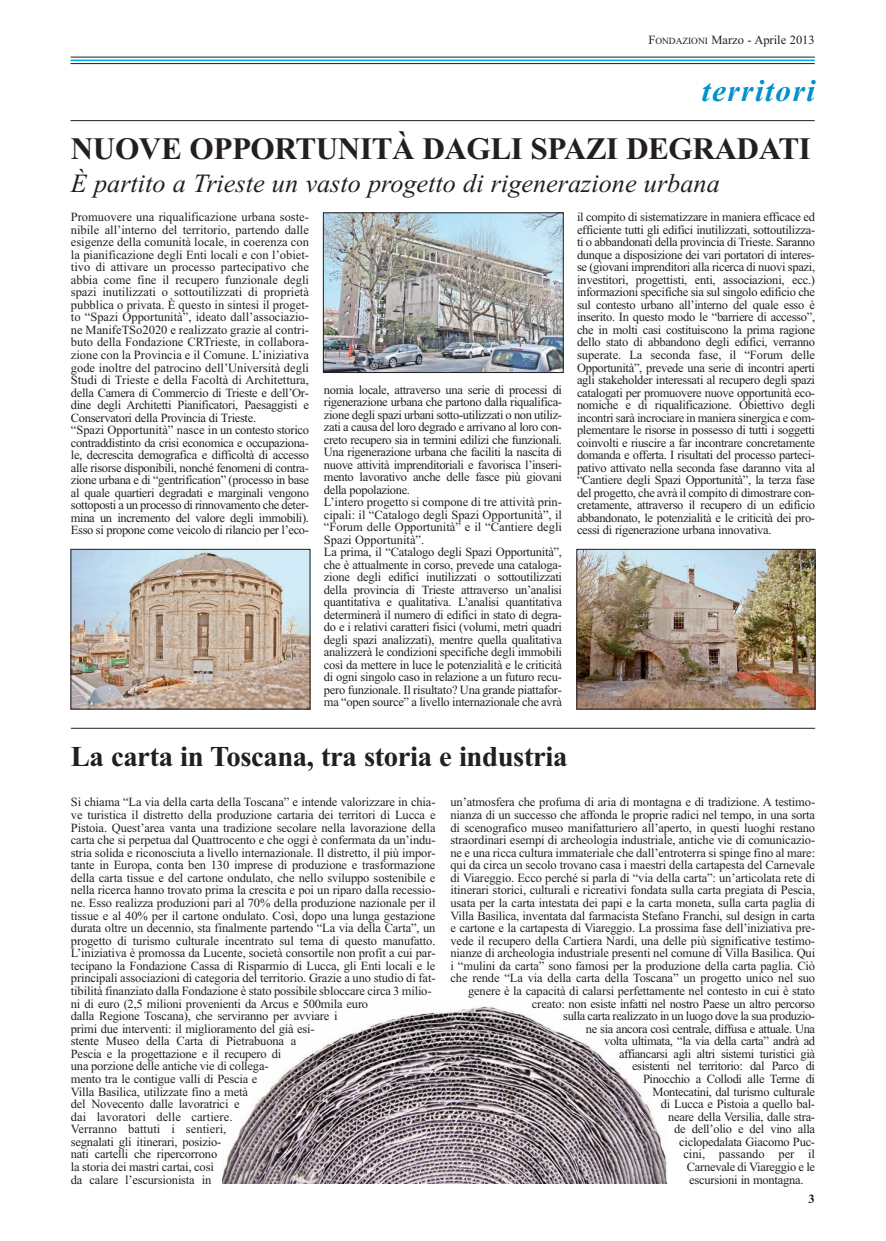
<style>
.page{position:relative;width:886px;height:1241px;background:#fff}
.page>*{position:absolute;margin:0;border:0;box-sizing:border-box;transform-origin:0 0}
.t1{font:700 31.25px "Times New Roman";letter-spacing:-.015em;color:#231f20}
.t2{font:italic 700 31.25px "Times New Roman";letter-spacing:.05em;color:#0092c8}
.t3{font:700 28.75px "Times New Roman";letter-spacing:-.015em;color:#231f20}
.t4{font:italic 26.25px "Times New Roman";color:#231f20}
.t5{font:12.5px/12.5px "Times New Roman";letter-spacing:-.015em;color:#231f20}
.t6{font:700 12.5px "Times New Roman";color:#231f20}
.s1{font-size:9.38px}
</style>
<div class="page">
<img style="left:222px;top:1005px;width:445px;height:178px">
<hr style="left:71px;top:60px;width:744px;height:1px;background:#00aeef">
<hr style="left:71px;top:57px;width:744px;height:1px;background:#231f20">
<hr style="left:71px;top:63px;width:744px;height:1px;background:#231f20">
<hr style="left:71px;top:120px;width:744px;height:1px;background:#231f20">
<img style="left:325px;top:215px;width:236px;height:155px">
<div style="left:323px;top:213px;width:240px;height:159px;border:1px solid #231f20"></div>
<img style="left:73px;top:551px;width:235px;height:156px">
<div style="left:71px;top:549px;width:239px;height:160px;border:1px solid #231f20"></div>
<img style="left:579px;top:551px;width:234px;height:156px">
<div style="left:577px;top:549px;width:238px;height:160px;border:1px solid #231f20"></div>
<hr style="left:71px;top:728px;width:744px;height:1px;background:#231f20">
<p class="t5" style="left:648px;top:35px;width:168px">F<span class="s1">ONDAZIONI</span> Marzo - Aprile 2013</p>
<h1 class="t2" style="left:702px;top:71px;width:115px">territori</h1>
<h1 class="t1" style="left:71px;top:139px;width:742px">NUOVE OPPORTUNITÀ DAGLI SPAZI DEGRADATI</h1>
<h3 class="t4" style="left:71px;top:174px;width:650px">È partito a Trieste un vasto progetto di rigenerazione urbana</h3>
<p class="t5" style="left:71px;top:212px;width:240px">Promuovere una riqualificazione urbana soste&shy;nibile all’interno del territorio, partendo dalle esigenze della comunità locale, in coerenza con la pianificazione degli Enti locali e con l’obiet&shy;tivo di attivare un processo partecipativo che abbia come fine il recupero funzionale degli spazi inutilizzati o sottoutilizzati di proprietà pubblica o privata. È questo in sintesi il proget&shy;to “Spazi Opportunità”, ideato dall’associazio&shy;ne ManifeTSo2020 e realizzato grazie al contri&shy;buto della Fondazione CRTrieste, in collabora&shy;zione con la Provincia e il Comune. L’iniziativa gode inoltre del patrocino del l’Università degli Studi di Trieste e della Facoltà di Architettura, della Camera di Com mercio di Trieste e dell’Or - dine degli Archi tetti Pianificatori, Paesaggisti e Conser vatori della Provincia di Trieste.<br>“Spazi Opportunità” nasce in un contesto storico contraddistinto da crisi economica e occupaziona&shy;le, decrescita demografica e difficoltà di accesso alle risorse disponibili, nonché fenomeni di contra&shy;zione urbana e di “gentrification” (processo in base al quale quartieri degradati e marginali vengono sottoposti a un processo di rinnovamento che deter&shy;mina un incremento del valore degli immobili).<br>Esso si propone come veicolo di rilancio per l’eco-</p>
<p class="t5" style="left:324px;top:384px;width:240px">nomia locale, attraverso una serie di processi di rigenerazione urbana che partono dalla riqualifica&shy;zione degli spazi urbani sotto-utilizzati o non utiliz&shy;zati a causa del loro degrado e arrivano al loro con&shy;creto recupero sia in termini edilizi che funzionali.<br>Una rigenerazione urbana che faciliti la nascita di nuove attività imprenditoriali e favorisca l’inseri&shy;mento lavorativo anche delle fasce più giovani della popolazione.<br>L’intero progetto si compone di tre attività prin&shy;cipali: il “Catalogo degli Spazi Opportunità”, il “Forum delle Opportunità” e il “Cantiere degli Spazi Opportunità”.<br>La prima, il “Catalogo degli Spazi Opportunità”, che è attualmente in corso, prevede una cataloga&shy;zione degli edifici inutilizzati o sottoutilizzati della provincia di Trieste attraverso un’analisi quantitativa e qualitativa. L’analisi quantitativa determinerà il numero di edifici in stato di degra&shy;do e i relativi caratteri fisici (volumi, metri quadri degli spazi analizzati), mentre quella qualitativa analizzerà le condizioni specifiche degli immobili così da mettere in luce le potenzialità e le criticità di ogni singolo caso in relazione a un futuro recu&shy;pero funzionale. Il risultato? Una grande piattafor&shy;ma “open source” a livello internazionale che avrà</p>
<p class="t5" style="left:577px;top:212px;width:240px;text-align:justify">il compito di sistematizzare in maniera efficace ed efficiente tutti gli edifici inutilizzati, sottoutilizza&shy;ti o abbandonati della provincia di Trieste. Saranno dunque a disposizione dei vari portatori di interes&shy;se (giovani imprenditori alla ricerca di nuovi spazi, investitori, progettisti, enti, associazioni, ecc.) informazioni specifiche sia sul singolo edificio che sul contesto urbano all’interno del quale esso è inserito. In questo modo le “barriere di accesso”, che in molti casi costituiscono la prima ragione dello stato di abbandono degli edifici, verranno superate. La seconda fase, il “Forum delle Opportunità”, prevede una serie di incontri aperti agli stakeholder interessati al recupero degli spazi catalogati per promuovere nuove opportunità eco&shy;nomiche e di riqualificazione. Obiettivo degli incontri sarà incrociare in maniera sinergica e com&shy;plementare le risorse in possesso di tutti i soggetti coinvolti e riuscire a far incontrare concretamente domanda e offerta. I risultati del processo parteci&shy;pativo attivato nella seconda fase daranno vita al “Cantiere degli Spazi Oppor tunità”, la terza fase del progetto, che avrà il compito di dimostrare con&shy;cretamente, attraverso il recupero di un edificio abbandonato, le potenzialità e le criticità dei pro&shy;cessi di rigenerazione urbana innovativa.</p>
<h2 class="t3" style="left:71px;top:747px;width:498px">La carta in Toscana, tra storia e industria</h2>
<p class="t5" style="left:71px;top:797px;width:366px">Si chiama “La via della carta della Toscana” e intende valorizzare in chia&shy;ve turistica il distretto della produzione cartaria dei territori di Lucca e Pistoia. Quest’area vanta una tradizione secolare nella lavorazione della carta che si perpetua dal Quattrocento e che oggi è confermata da un’indu&shy;stria solida e riconosciuta a livello internazionale. Il distretto, il più impor&shy;tante in Europa, conta ben 130 imprese di produzione e trasformazione della carta tissue e del cartone ondulato, che nello sviluppo sostenibile e nella ricerca hanno trovato prima la crescita e poi un riparo dalla recessio&shy;ne. Esso realizza produzioni pari al 70% della produzione nazionale per il tissue e al 40% per il cartone ondulato. Così, dopo una lunga gestazione durata oltre un decennio, sta finalmente partendo “La via della Carta”, un progetto di turismo culturale incentrato sul tema di questo manufatto.<br>L’iniziativa è promossa da Lucente, società consortile non profit a cui par&shy;tecipano la Fondazione Cassa di Risparmio di Lucca, gli Enti locali e le principali associazioni di categoria del territorio. Grazie a uno studio di fat&shy;tibilità finanziato dalla Fondazione è stato possibile sbloccare circa 3 milio&shy;ni di euro (2,5 milioni provenienti da Arcus e 500mila euro<br>dalla Regione Toscana), che serviranno per avviare i<br>primi due interventi: il miglioramento del già esi-<br>stente Museo della Carta di Pietrabuona a<br>Pescia e la progettazione e il recupero di<br>una porzione delle antiche vie di collega-<br>mento tra le contigue valli di Pescia e<br>Villa Basilica, utilizzate fino a metà<br>del Novecento dalle lavoratrici e<br>dai lavoratori delle cartiere.<br>Verranno battuti i sentieri,<br>segnalati gli itinerari, posizio-<br>nati cartelli che ripercorrono<br>la storia dei mastri cartai, così<br>da calare l’escursionista in</p>
<p class="t5" style="left:450px;top:797px;width:366px">un’atmosfera che profuma di aria di montagna e di tradizione. A testimo-</p>
<p class="t5" style="left:450px;top:809px;width:366px">nianza di un successo che affonda le proprie radici nel tempo, in una sorta</p>
<p class="t5" style="left:450px;top:822px;width:366px">di scenografico museo manifatturiero all’aperto, in questi luoghi restano</p>
<p class="t5" style="left:450px;top:834px;width:366px">straordinari esempi di archeologia industriale, antiche vie di comunicazio-</p>
<p class="t5" style="left:450px;top:847px;width:366px">ne e una ricca cultura immateriale che dall’entroterra si spinge fino al mare:</p>
<p class="t5" style="left:450px;top:859px;width:366px">qui da circa un secolo trovano casa i maestri della cartapesta del Carnevale</p>
<p class="t5" style="left:450px;top:872px;width:366px">di Viareggio. Ecco perché si parla di “via della carta”: un’articolata rete di</p>
<p class="t5" style="left:450px;top:885px;width:366px">itinerari storici, culturali e ricreativi fondata sulla carta pregiata di Pescia,</p>
<p class="t5" style="left:450px;top:897px;width:366px">usata per la carta intestata dei papi e la carta moneta, sulla carta paglia di</p>
<p class="t5" style="left:450px;top:910px;width:366px">Villa Basilica, inventata dal farmacista Stefano Franchi, sul design in carta</p>
<p class="t5" style="left:450px;top:922px;width:366px">e cartone e la cartapesta di Viareggio. La prossima fase dell’iniziativa pre-</p>
<p class="t5" style="left:450px;top:935px;width:366px">vede il recupero della Cartiera Nardi, una delle più significative testimo-</p>
<p class="t5" style="left:450px;top:947px;width:366px">nianze di archeologia industriale presenti nel comune di Villa Basilica. Qui</p>
<p class="t5" style="left:450px;top:960px;width:366px">i “mulini da carta” sono famosi per la produzione della carta paglia. Ciò</p>
<p class="t5" style="left:450px;top:973px;width:366px">che rende “La via della carta della Toscana” un progetto unico nel suo</p>
<p class="t5" style="left:468px;top:985px;width:349px">genere è la capacità di calarsi perfettamente nel contesto in cui è stato</p>
<p class="t5" style="left:532px;top:998px;width:285px">creato: non esiste infatti nel nostro Paese un altro percorso</p>
<p class="t5" style="left:563px;top:1010px;width:253px">sulla carta realizzato in un luogo dove la sua produzio-</p>
<p class="t5" style="left:586px;top:1023px;width:231px">ne sia ancora così centrale, diffusa e attuale. Una</p>
<p class="t5" style="left:604px;top:1035px;width:212px">volta ultimata, “la via della carta” andrà ad</p>
<p class="t5" style="left:619px;top:1048px;width:197px">affiancarsi agli altri sistemi turistici già</p>
<p class="t5" style="left:632px;top:1060px;width:185px">esistenti nel territorio: dal Parco di</p>
<p class="t5" style="left:643px;top:1073px;width:174px">Pinocchio a Collodi alle Terme di</p>
<p class="t5" style="left:653px;top:1086px;width:164px">Montecatini, dal turismo culturale</p>
<p class="t5" style="left:661px;top:1098px;width:156px">di Lucca e Pistoia a quello bal-</p>
<p class="t5" style="left:668px;top:1111px;width:149px">neare della Versilia, dalle stra-</p>
<p class="t5" style="left:674px;top:1123px;width:142px">de dell’olio e del vino alla</p>
<p class="t5" style="left:679px;top:1136px;width:137px">ciclopedalata Gia como Puc -</p>
<p class="t5" style="left:683px;top:1148px;width:133px">ci ni, passando per il</p>
<p class="t5" style="left:687px;top:1161px;width:130px">Carnevale di Viareggio e le</p>
<p class="t5" style="left:689px;top:1174px;width:116px">escursioni in montagna.</p>
<p class="t6" style="left:808px;top:1194px;width:8px">3</p>
</div>
